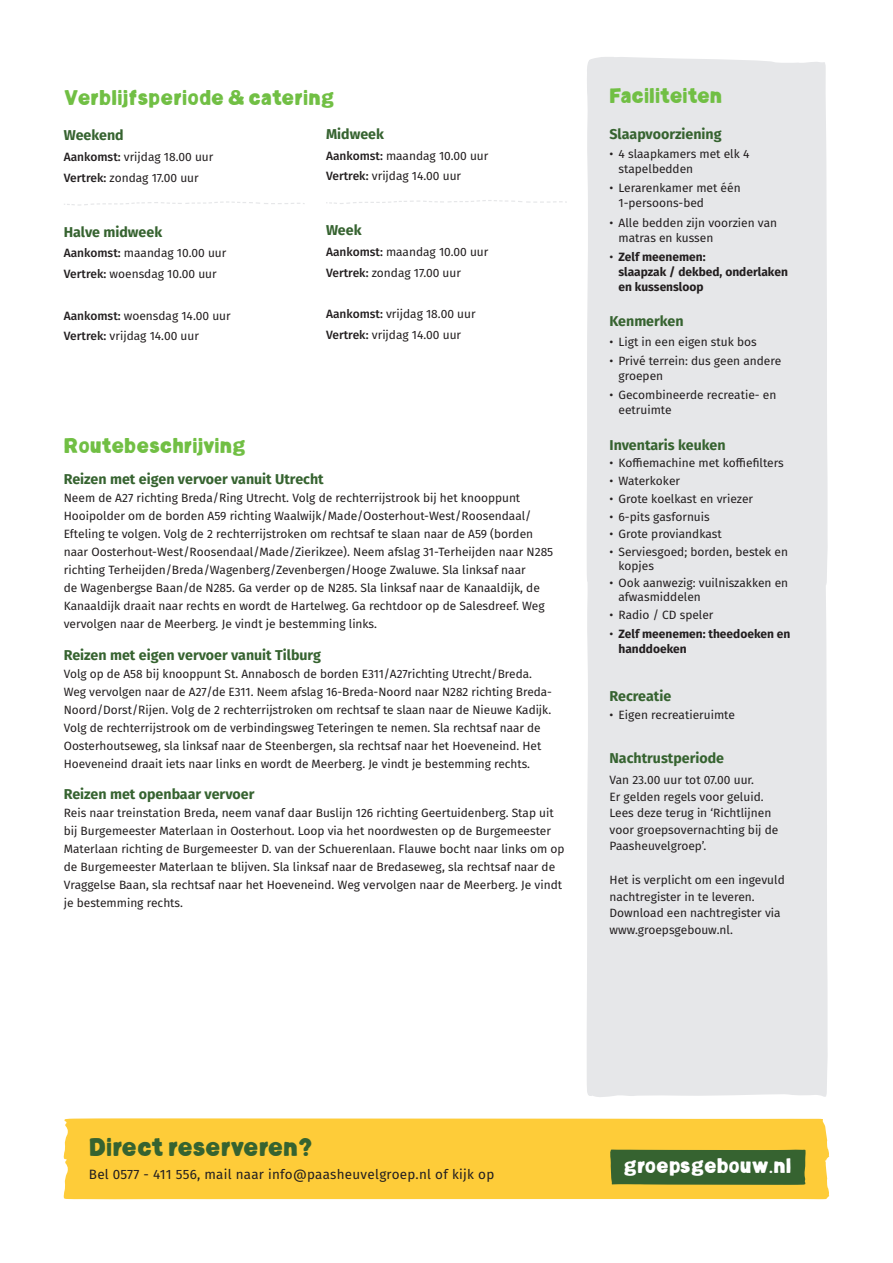
<style>
.page{position:relative;width:893px;height:1263px;background:#fff}
.page>*{position:absolute;margin:0;border:0;box-sizing:border-box;transform-origin:0 0}
.t1{font:700 18px "Hugo";letter-spacing:-.03em;color:#366330}
.Titel{font:700 15px "Hugo";color:#71bf44}
.t2{font:700 14.85px "Hugo";letter-spacing:-.02em;color:#fff}
.Platte_tekst{font:700 14.25px "Fira Sans";color:#366330}
.t3{font:13.5px "Fira Sans";letter-spacing:.02em;color:#231f20}
.Platte_tekst-2{font:12px/18px "Fira Sans";color:#231f20}
.t4{font:700 12px/15px "Fira Sans";color:#231f20}
.s1{font-weight:500}
.s2{font-weight:400}
</style>
<div class="page">
<div style="left:587px;top:57px;width:241px;height:1040px;background:#e6e7e9"></div>
<div style="left:64px;top:1118px;width:765px;height:81px;background:#fecc39"></div>
<svg style="left:64px;top:201px;width:241px;height:5px"></svg>
<svg style="left:326px;top:200px;width:241px;height:4px"></svg>
<div style="left:610px;top:1149px;width:196px;height:36px;background:#366330"></div>
<p class="Titel" style="left:64px;top:89px;width:273px">Verblijfsperiode &amp; catering</p>
<p class="Platte_tekst" style="left:64px;top:123px;width:61px">Weekend</p>
<p class="Platte_tekst-2" style="left:64px;top:148px;width:151px"><span class="s1">Aankomst:</span> vrijdag 18.00 uur</p>
<p class="Platte_tekst-2" style="left:64px;top:168px;width:137px"><span class="s1">Vertrek:</span> zondag 17.00 uur</p>
<p class="Platte_tekst" style="left:326px;top:122px;width:59px">Midweek</p>
<p class="Platte_tekst-2" style="left:326px;top:146px;width:164px"><span class="s1">Aankomst:</span> maandag 10.00 uur</p>
<p class="Platte_tekst-2" style="left:326px;top:167px;width:137px"><span class="s1">Vertrek:</span> vrijdag 14.00 uur</p>
<p class="Platte_tekst" style="left:64px;top:220px;width:100px">Halve midweek</p>
<p class="Platte_tekst-2" style="left:64px;top:244px;width:164px"><span class="s1">Aankomst:</span> maandag 10.00 uur</p>
<p class="Platte_tekst-2" style="left:64px;top:265px;width:154px"><span class="s1">Vertrek:</span> woensdag 10.00 uur</p>
<p class="Platte_tekst-2" style="left:64px;top:306px;width:168px"><span class="s1">Aankomst:</span> woensdag 14.00 uur</p>
<p class="Platte_tekst-2" style="left:64px;top:327px;width:137px"><span class="s1">Vertrek:</span> vrijdag 14.00 uur</p>
<p class="Platte_tekst" style="left:326px;top:218px;width:37px">Week</p>
<p class="Platte_tekst-2" style="left:326px;top:242px;width:164px"><span class="s1">Aankomst:</span> maandag 10.00 uur</p>
<p class="Platte_tekst-2" style="left:326px;top:263px;width:137px"><span class="s1">Vertrek:</span> zondag 17.00 uur</p>
<p class="Platte_tekst-2" style="left:326px;top:305px;width:151px"><span class="s1">Aankomst:</span> vrijdag 18.00 uur</p>
<p class="Platte_tekst-2" style="left:326px;top:325px;width:137px"><span class="s1">Vertrek:</span> vrijdag 14.00 uur</p>
<p class="Titel" style="left:64px;top:437px;width:184px">Routebeschrijving</p>
<p class="Platte_tekst" style="left:64px;top:467px;width:261px">Reizen met eigen vervoer vanuit Utrecht</p>
<p class="Platte_tekst-2" style="left:64px;top:489px;width:491px">Neem de A27 richting Breda/Ring Utrecht. Volg de rechterrijstrook bij het knooppunt Hooipolder om de borden A59 richting Waalwijk/Made/Oosterhout-West/Roosendaal/ Efteling te volgen. Volg de 2 rechterrijstroken om rechtsaf te slaan naar de A59 (borden naar Oosterhout-West/Roosendaal/Made/Zierikzee). Neem afslag 31-Terheijden naar N285 richting Terheijden/Breda/Wagenberg/Zevenbergen/Hooge Zwaluwe. Sla linksaf naar<br>de Wagenbergse Baan/de N285. Ga verder op de N285. Sla linksaf naar de Kanaaldijk, de Kanaaldijk draait naar rechts en wordt de Hartelweg. Ga rechtdoor op de Salesdreef. Weg vervolgen naar de Meerberg. Je vindt je bestemming links.</p>
<p class="Platte_tekst" style="left:64px;top:643px;width:259px">Reizen met eigen vervoer vanuit Tilburg</p>
<p class="Platte_tekst-2" style="left:64px;top:664px;width:490px">Volg op de A58 bij knooppunt St. Annabosch de borden E311/A27richting Utrecht/Breda.<br>Weg vervolgen naar de A27/de E311. Neem afslag 16-Breda-Noord naar N282 richting Breda-Noord/Dorst/Rijen. Volg de 2 rechterrijstroken om rechtsaf te slaan naar de Nieuwe Kadijk.<br>Volg de rechterrijstrook om de verbindingsweg Teteringen te nemen. Sla rechtsaf naar de Oosterhoutseweg, sla linksaf naar de Steenbergen, sla rechtsaf naar het Hoeveneind. Het Hoeveneind draait iets naar links en wordt de Meerberg. Je vindt je bestemming rechts.</p>
<p class="Platte_tekst" style="left:64px;top:782px;width:192px">Reizen met openbaar vervoer</p>
<p class="Platte_tekst-2" style="left:64px;top:803px;width:502px">Reis naar treinstation Breda, neem vanaf daar Buslijn 126 richting Geertuidenberg. Stap uit bij Burgemeester Materlaan in Oosterhout. Loop via het noordwesten op de Burgemeester Materlaan richting de Burgemeester D. van der Schuerenlaan. Flauwe bocht naar links om op de Burgemeester Materlaan te blijven. Sla linksaf naar de Bredaseweg, sla rechtsaf naar de Vraggelse Baan, sla rechtsaf naar het Hoeveneind. Weg vervolgen naar de Meerberg. Je vindt je bestemming rechts.</p>
<p class="Titel" style="left:609px;top:87px;width:114px">Faciliteiten</p>
<p class="Platte_tekst" style="left:609px;top:122px;width:114px">Slaapvoorziening</p>
<p class="Platte_tekst-2" style="left:618px;top:146px;width:132px;line-height:15px;text-indent:-9px">• 4 slaapkamers met elk 4 stapelbedden</p>
<p class="Platte_tekst-2" style="left:618px;top:180px;width:124px;line-height:15px;text-indent:-9px">• Lerarenkamer met één<br>1-persoons-bed</p>
<p class="Platte_tekst-2" style="left:618px;top:215px;width:160px;line-height:15px;text-indent:-9px">• Alle bedden zijn voorzien van matras en kussen</p>
<p class="t4" style="left:618px;top:248px;width:171px;text-indent:-9px"><span class="s2">•</span> Zelf meenemen:<br>slaapzak / dekbed, onderlaken en kussensloop</p>
<p class="Platte_tekst" style="left:609px;top:309px;width:76px">Kenmerken</p>
<p class="Platte_tekst-2" style="left:609px;top:332px;width:149px">• Ligt in een eigen stuk bos</p>
<p class="Platte_tekst-2" style="left:618px;top:353px;width:164px;line-height:15px;text-indent:-9px">• Privé terrein: dus geen andere groepen</p>
<p class="Platte_tekst-2" style="left:618px;top:387px;width:159px;line-height:15px;text-indent:-9px">• Gecombineerde recreatie- en eetruimte</p>
<p class="Platte_tekst" style="left:609px;top:433px;width:118px">Inventaris keuken</p>
<p class="Platte_tekst-2" style="left:609px;top:454px;width:176px">• Koffiemachine met koffiefilters</p>
<p class="Platte_tekst-2" style="left:609px;top:472px;width:72px">• Waterkoker</p>
<p class="Platte_tekst-2" style="left:609px;top:489px;width:145px">• Grote koelkast en vriezer</p>
<p class="Platte_tekst-2" style="left:609px;top:507px;width:102px">• 6-pits gasfornuis</p>
<p class="Platte_tekst-2" style="left:609px;top:525px;width:114px">• Grote proviandkast</p>
<p class="Platte_tekst-2" style="left:618px;top:545px;width:171px;line-height:13.5px;text-indent:-9px">• Serviesgoed; borden, bestek en kopjes</p>
<p class="Platte_tekst-2" style="left:618px;top:576px;width:171px;line-height:13.5px;text-indent:-9px">• Ook aanwezig: vuilniszakken en afwasmiddelen</p>
<p class="Platte_tekst-2" style="left:609px;top:605px;width:106px">• Radio / CD speler</p>
<p class="t4" style="left:618px;top:625px;width:173px;text-indent:-9px"><span class="s2">•</span> Zelf meenemen: theedoeken en handdoeken</p>
<p class="Platte_tekst" style="left:609px;top:684px;width:63px">Recreatie</p>
<p class="Platte_tekst-2" style="left:609px;top:705px;width:127px">• Eigen recreatieruimte</p>
<p class="Platte_tekst" style="left:609px;top:746px;width:116px">Nachtrustperiode</p>
<p class="Platte_tekst-2" style="left:609px;top:771px;width:170px;line-height:16.5px">Van 23.00 uur tot 07.00 uur.<br>Er gelden regels voor geluid.<br>Lees deze terug in ‘Richtlijnen voor groepsovernachting bij de<br>Paasheuvelgroep’.</p>
<p class="Platte_tekst-2" style="left:609px;top:871px;width:177px;line-height:16.5px">Het is verplicht om een ingevuld nachtregister in te leveren.<br>Download een nachtregister via www.groepsgebouw.nl.</p>
<p class="t1" style="left:89px;top:1136px;width:226px">Direct reserveren?</p>
<p class="t3" style="left:89px;top:1163px;width:407px">Bel 0577 - 411 556, mail naar info@paasheuvelgroep.nl of kijk op</p>
<p class="t2" style="left:624px;top:1157px;width:169px">groepsgebouw.nl</p>
</div>
